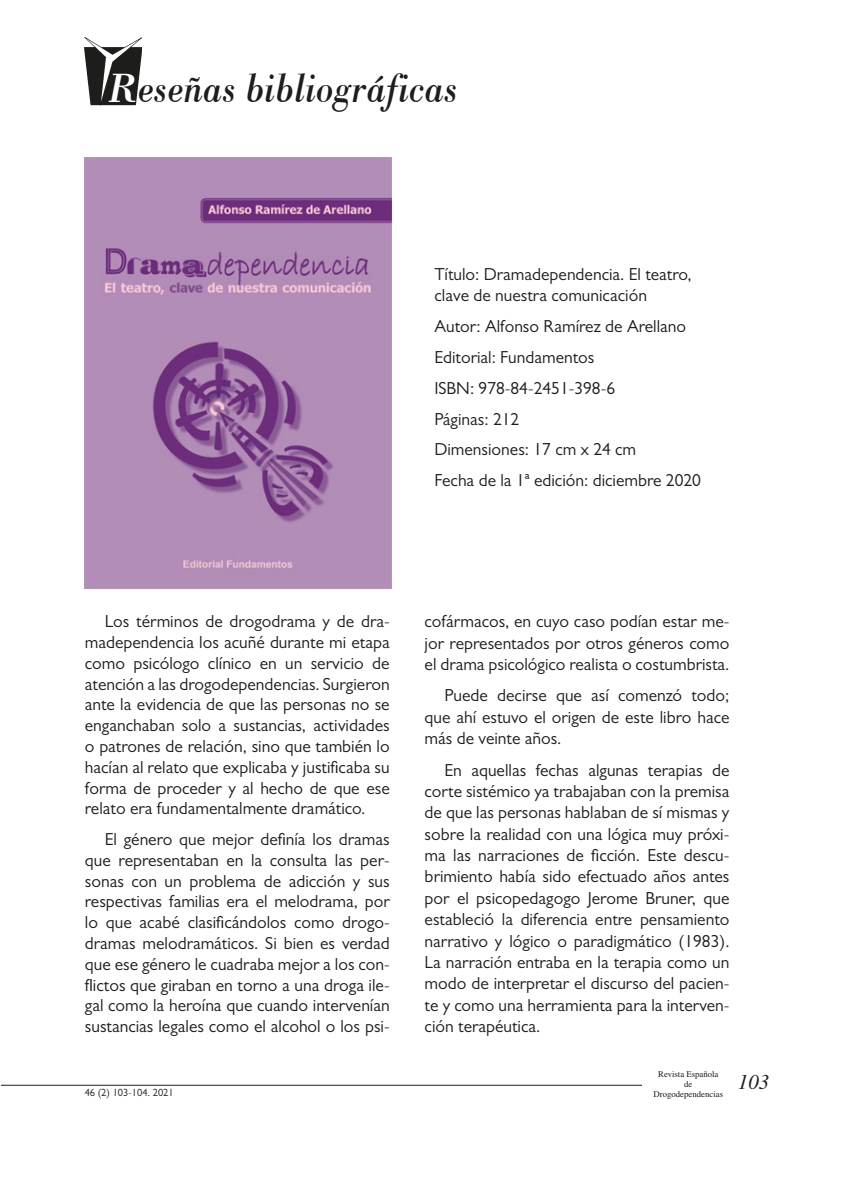
<style>
.page{position:relative;width:844px;height:1191px;background:#fff}
.page>*{position:absolute;margin:0;border:0;box-sizing:border-box;transform-origin:0 0}
.Titular{font:italic 42px "Bodoni BT";color:#1d1d1b;scale:.85 1}
.t1{font:italic 21px "Times LT Std";color:#1d1d1b}
.CITA_aesed{font:17.5px/20.8px "Gill Sans MT Pro";color:#1d1d1b;text-align:justify}
.Cuerpo_de_texto{font:10.5px "Gill Sans MT Pro";color:#1d1d1b}
.t2{font:300 10.5px "Gill Sans MT Pro";color:#1d1d1b}
.t3{font:8.75px/9.8px "Times LT Std";color:#1d1d1b;text-align:center}
.s1{color:#fff}
</style>
<div class="page">
<hr style="left:1px;top:1084px;width:640px;height:1px;background:#1d1d1b">
<img style="left:85px;top:37px;width:57px;height:68px">
<img style="left:85px;top:158px;width:306px;height:430px">
<p class="Titular" style="left:108px;top:61px;width:412px"><span class="s1">R</span>eseñas bibliográficas</p>
<p class="CITA_aesed" style="left:434px;top:263px;width:259px">Título: Dramadependencia. El teatro, clave de nuestra comunicación</p>
<p class="CITA_aesed" style="left:434px;top:315px;width:253px">Autor: Alfonso Ramírez de Arellano</p>
<p class="CITA_aesed" style="left:434px;top:346px;width:161px">Editorial: Fundamentos</p>
<p class="CITA_aesed" style="left:434px;top:377px;width:182px">ISBN: 978-84-2451-398-6</p>
<p class="CITA_aesed" style="left:434px;top:408px;width:86px">Páginas: 212</p>
<p class="CITA_aesed" style="left:434px;top:439px;width:203px">Dimensiones: 17 cm x 24 cm</p>
<p class="CITA_aesed" style="left:434px;top:470px;width:268px">Fecha de la 1ª edición: diciembre 2020</p>
<p class="CITA_aesed" style="left:85px;top:611px;width:306px;text-indent:20px">Los términos de drogodrama y de dra&shy;madependencia los acuñé durante mi etapa como psicólogo clínico en un servicio de atención a las drogodependencias. Surgieron ante la evidencia de que las personas no se enganchaban solo a sustancias, actividades o patrones de relación, sino que también lo hacían al relato que explicaba y justificaba su forma de proceder y al hecho de que ese relato era fundamentalmente dramático.</p>
<p class="CITA_aesed" style="left:85px;top:828px;width:306px;text-indent:20px">El género que mejor definía los dramas que representaban en la consulta las per&shy;sonas con un problema de adicción y sus respectivas familias era el melodrama, por lo que acabé clasificándolos como drogo&shy;dramas melodramáticos. Si bien es verdad que ese género le cuadraba mejor a los con&shy;flictos que giraban en torno a una droga ile&shy;gal como la heroína que cuando intervenían sustancias legales como el alcohol o los psi-</p>
<p class="CITA_aesed" style="left:424px;top:610px;width:306px;line-height:21.3px">cofármacos, en cuyo caso podían estar me&shy;jor representados por otros géneros como el drama psicológico realista o costumbrista.</p>
<p class="CITA_aesed" style="left:424px;top:684px;width:306px;line-height:21.3px;text-indent:20px">Puede decirse que así comenzó todo; que ahí estuvo el origen de este libro hace más de veinte años.</p>
<p class="CITA_aesed" style="left:424px;top:758px;width:306px;line-height:21.3px;text-indent:20px">En aquellas fechas algunas terapias de corte sistémico ya trabajaban con la premisa de que las personas hablaban de sí mismas y sobre la realidad con una lógica muy próxi&shy;ma las narraciones de ficción. Este descu&shy;brimiento había sido efectuado años antes por el psicopedagogo Jerome Bruner, que estableció la diferencia entre pensamiento narrativo y lógico o paradigmático (1983).<br>La narración entraba en la terapia como un modo de interpretar el discurso del pacien&shy;te y como una herramienta para la interven&shy;ción terapéutica.</p>
<p class="t3" style="left:658px;top:1069px;width:62px">Revista Española de</p>
<p class="Cuerpo_de_texto" style="left:85px;top:1086px;width:91px">46 (2) 103-104. 2021</p>
<p class="t2" style="left:87px;top:1087px;width:50px">46 (2) 2021</p>
<p class="t3" style="left:653px;top:1089px;width:71px">Drogodependencias</p>
<p class="t1" style="left:737px;top:1070px;width:33px">103</p>
</div>
